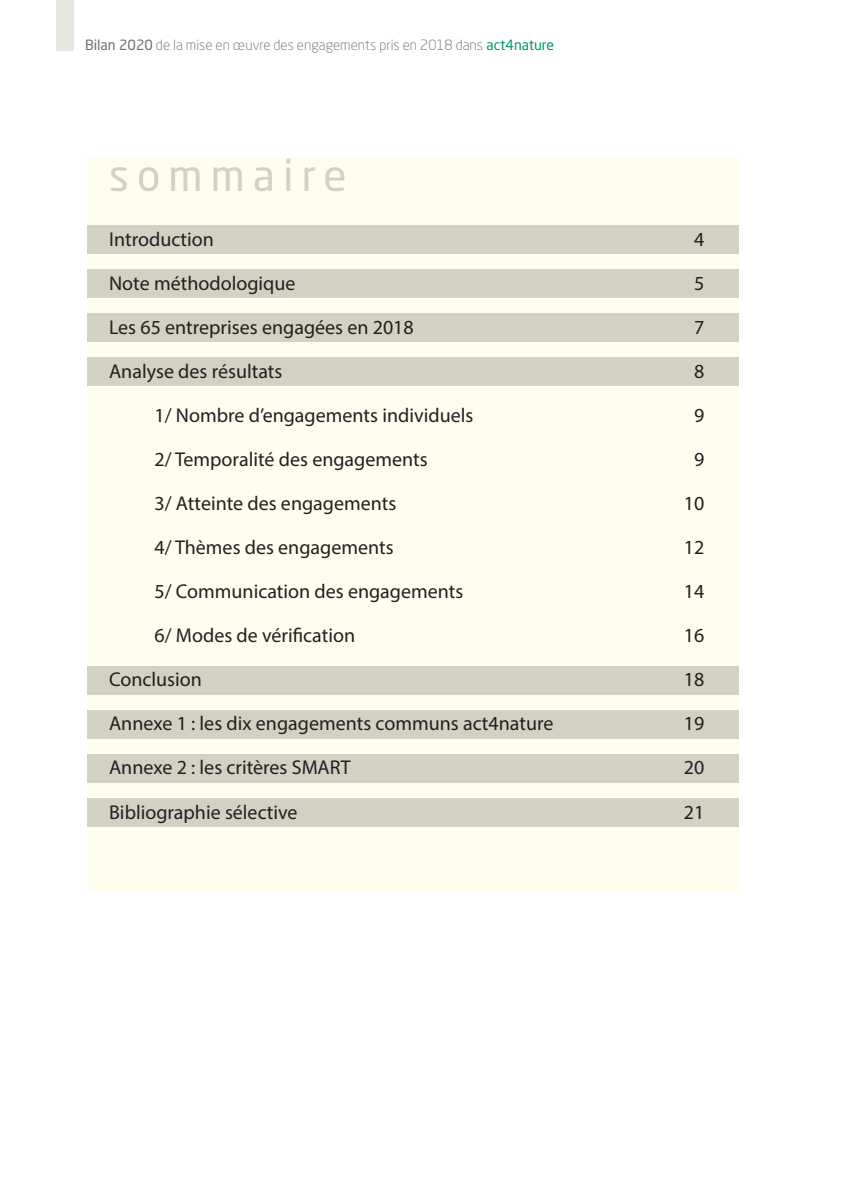
<style>
.page{position:relative;width:842px;height:1191px;background:#fff}
.page>*{position:absolute;margin:0;border:0;box-sizing:border-box;transform-origin:0 0}
.t1{font:42.8px "Neo Sans Pro";letter-spacing:.19em;color:#d2d1c2}
.t2{font:20px "Myriad Pro";color:#231f20}
.t3{font:300 14px "Neo Sans Pro";color:#6c6d70}
.s1{font-weight:400}
.s2{font-weight:400;color:#009569}
</style>
<div class="page">
<div style="left:57px;top:0;width:17px;height:51px;background:#e7e6de"></div>
<div style="left:87px;top:157px;width:651px;height:733px;background:#fffdee"></div>
<div style="left:87px;top:269px;width:651px;height:29px;background:#d2d1c2"></div>
<div style="left:87px;top:225px;width:651px;height:29px;background:#d2d1c2"></div>
<div style="left:87px;top:313px;width:651px;height:29px;background:#d2d1c2"></div>
<div style="left:87px;top:357px;width:651px;height:29px;background:#d2d1c2"></div>
<div style="left:87px;top:666px;width:651px;height:28px;background:#d2d1c2"></div>
<div style="left:87px;top:710px;width:651px;height:28px;background:#d2d1c2"></div>
<div style="left:87px;top:754px;width:651px;height:28px;background:#d2d1c2"></div>
<div style="left:87px;top:798px;width:651px;height:28px;background:#d2d1c2"></div>
<p class="t3" style="left:85px;top:37px;width:470px"><span class="s1">Bilan 2020</span> de la mise en œuvre des engagements pris en 2018 dans <span class="s2">act4nature</span></p>
<h1 class="t1" style="left:109px;top:149px;width:239px">sommaire</h1>
<p class="t2" style="left:109px;top:227px;width:106px">Introduction</p>
<p class="t2" style="left:694px;top:227px;width:12px">4</p>
<p class="t2" style="left:109px;top:271px;width:188px">Note méthodologique</p>
<p class="t2" style="left:694px;top:271px;width:12px">5</p>
<p class="t2" style="left:109px;top:315px;width:306px">Les 65 entreprises engagées en 2018</p>
<p class="t2" style="left:694px;top:315px;width:12px">7</p>
<p class="t2" style="left:109px;top:359px;width:175px">Analyse des résultats</p>
<p class="t2" style="left:694px;top:359px;width:12px">8</p>
<p class="t2" style="left:154px;top:403px;width:320px">1/ Nombre d’engagements individuels</p>
<p class="t2" style="left:694px;top:403px;width:12px">9</p>
<p class="t2" style="left:154px;top:447px;width:275px">2/ Temporalité des engagements</p>
<p class="t2" style="left:694px;top:447px;width:12px">9</p>
<p class="t2" style="left:154px;top:491px;width:243px">3/ Atteinte des engagements</p>
<p class="t2" style="left:684px;top:491px;width:22px">10</p>
<p class="t2" style="left:154px;top:535px;width:241px">4/ Thèmes des engagements</p>
<p class="t2" style="left:684px;top:535px;width:22px">12</p>
<p class="t2" style="left:154px;top:579px;width:310px">5/ Communication des engagements</p>
<p class="t2" style="left:684px;top:579px;width:22px">14</p>
<p class="t2" style="left:154px;top:623px;width:202px">6/ Modes de vérification</p>
<p class="t2" style="left:684px;top:623px;width:22px">16</p>
<p class="t2" style="left:109px;top:667px;width:94px">Conclusion</p>
<p class="t2" style="left:684px;top:667px;width:22px">18</p>
<p class="t2" style="left:109px;top:711px;width:446px">Annexe 1 : les dix engagements communs act4nature</p>
<p class="t2" style="left:684px;top:711px;width:22px">19</p>
<p class="t2" style="left:109px;top:755px;width:243px">Annexe 2 : les critères SMART</p>
<p class="t2" style="left:684px;top:755px;width:22px">20</p>
<p class="t2" style="left:109px;top:799px;width:190px">Bibliographie sélective</p>
<p class="t2" style="left:684px;top:799px;width:22px">21</p>
</div>
